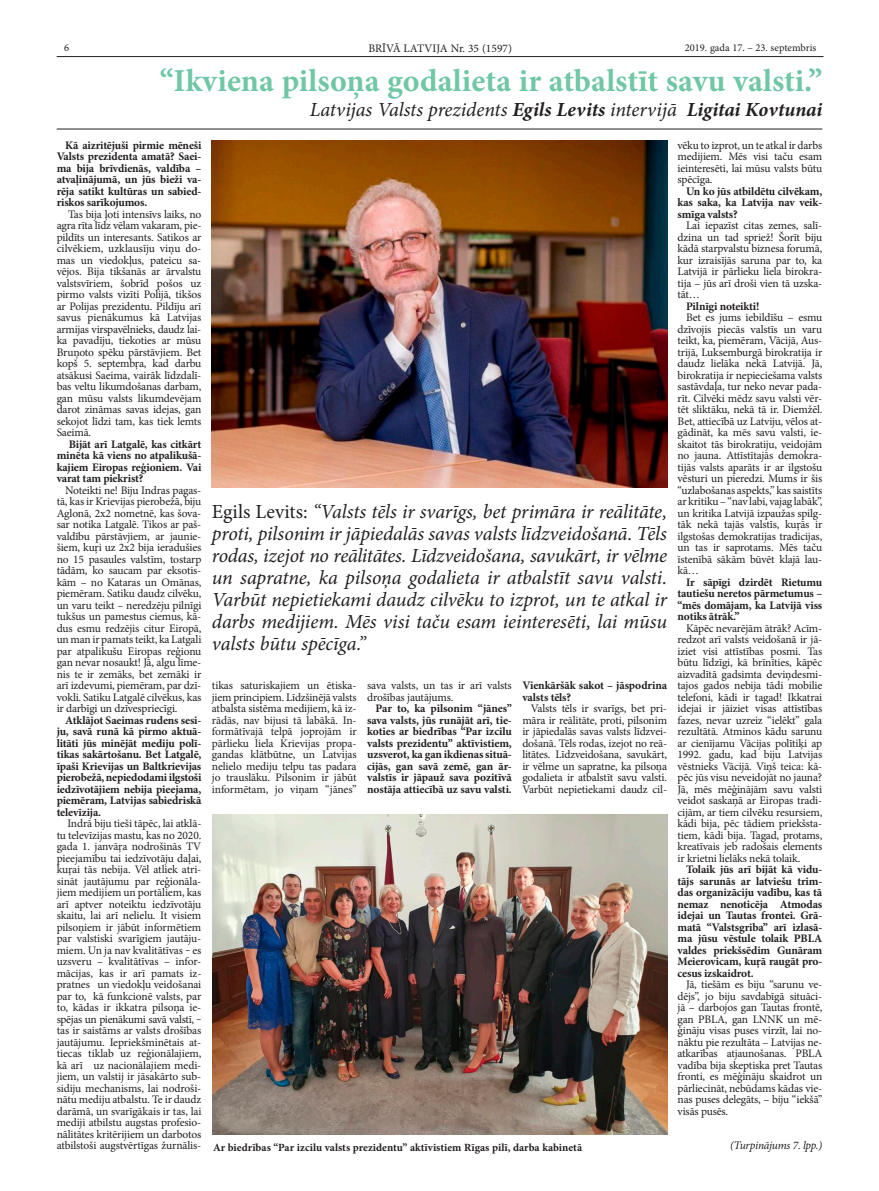
<style>
.page{position:relative;width:879px;height:1191px;background:#fff}
.page>*{position:absolute;margin:0;border:0;box-sizing:border-box;transform-origin:0 0}
.t1{font:700 32px "Minion Pro";color:#70c7a5}
.t2{font:italic 20px/22px "Minion Pro";letter-spacing:-.005em;color:#231f20;text-align:justify}
.t3{font:11.5px/11.5px "Minion Pro";letter-spacing:-.015em;color:#231f20}
.t4{font:700 11.5px/11.5px "Minion Pro";letter-spacing:-.015em;color:#231f20;text-align:justify}
.t5{font:italic 11.5px "Minion Pro";letter-spacing:-.025em;color:#231f20}
.t6{font:700 11px "Minion Pro";color:#231f20}
.t7{font:10.5px "Minion Pro";color:#231f20}
.s1{font-weight:700}
.s2{font-style:normal}
</style>
<div class="page">
<hr style="left:57px;top:56px;width:766px;height:1px;background:#231f20">
<hr style="left:57px;top:129px;width:765px;height:1px;background:#231f20">
<img style="left:212px;top:140px;width:455px;height:348px">
<img style="left:212px;top:814px;width:455px;height:320px">
<p class="t7" style="left:64px;top:41px;width:7px">6</p>
<p class="t3" style="left:368px;top:42px;width:145px">BRĪVĀ LATVIJA Nr. 35 (1597)</p>
<p class="t7" style="left:685px;top:41px;width:133px">2019. gada 17. – 23. septembris</p>
<h1 class="t1" style="left:160px;top:59px;width:664px">“Ikviena pilsoņa godalieta ir atbalstīt savu valsti.”</h1>
<h2 class="t2" style="left:310px;top:99px;width:514px">Latvijas Valsts prezidents <span class="s1">Egils Levits</span> intervijā <span class="s1">Ligitai Kovtunai</span></h2>
<p class="t4" style="left:57px;top:139px;width:146px;text-indent:8px">Kā aizritējuši pirmie mēneši Valsts prezidenta amatā? Saei&shy;ma bija brīvdienās, valdība – atvaļinājumā, un jūs bieži va&shy;rēja satikt kultūras un sabied&shy;riskos sarīkojumos.</p>
<p class="t3" style="left:57px;top:208px;width:146px;text-indent:11px">Tas bija ļoti intensīvs laiks, no agra rīta līdz vēlam vakaram, pie&shy;pildīts un interesants. Satikos ar cilvēkiem, uzklausīju viņu do-- mas un viedokļus, pateicu sa&shy;vējos. Bija tikšanās ar ārvalstu valstsvīriem, šobrīd pošos uz pirmo valsts vizīti Polijā, tikšos ar Polijas prezidentu. Pildīju arī savus pienākumus kā Latvijas armijas virspavēlnieks, daudz lai-- ka pavadīju, tiekoties ar mūsu<br>Bruņoto spēku pārstāvjiem. Bet kopš 5. septembŗa, kad darbu atsākusi Saeima, vairāk līdzdalī&shy;bas veltu likumdošanas darbam, gan mūsu valsts likumdevējam darot zināmas savas idejas, gan sekojot līdzi tam, kas tiek lemts<br>Saeimā.</p>
<p class="t4" style="left:57px;top:438px;width:146px;text-indent:12px">Bijāt arī Latgalē, kas citkārt minēta kā viens no atpalikušā&shy;kajiem Eiropas reģioniem. Vai varat tam piekrist?</p>
<p class="t3" style="left:57px;top:484px;width:146px;text-indent:9px">Noteikti ne! Biju Indras pagas&shy;tā, kas ir Krievijas pierobežā, biju<br>Aglonā, 2x2 nometnē, kas šova&shy;sar notika Latgalē. Tikos ar paš&shy;valdību pārstāvjiem, ar jaunie&shy;šiem, kuŗi uz 2x2 bija ieradušies no 15 pasaules valstīm, tostarp tādām, ko saucam par eksotis&shy;kām – no Kataras un Omānas, piemēram. Satiku daudz cilvēku, un varu teikt – neredzēju pilnīgi tukšus un pamestus ciemus, kā-- dus esmu redzējis citur Eiropā, un man ir pamats teikt, ka Latgali par atpalikušu Eiropas reģionu gan nevar nosaukt! Jā, algu līme&shy;nis te ir zemāks, bet zemāki ir arī izdevumi, piemēram, par dzī&shy;vokli. Satiku Latgalē cilvēkus, kas ir darbīgi un dzīvespriecīgi.</p>
<p class="t4" style="left:57px;top:714px;width:146px;text-indent:8px">Atklājot Saeimas rudens sesi&shy;ju, savā runā kā pirmo aktuā&shy;litāti jūs minējāt mediju polī&shy;tikas sakārtošanu. Bet Latgalē, īpaši Krievijas un Baltkrievijas pierobežā, nepiedodami ilgstoši iedzīvotājiem nebija pieejama, piemēram, Latvijas sabiedriskā televīzija.</p>
<p class="t3" style="left:57px;top:818px;width:146px;text-indent:11px">Indrā biju tieši tāpēc, lai atklā&shy;tu televīzijas mastu, kas no 2020. gada 1. janvāŗa nodrošinās TV pieejamību tai iedzīvotāju daļai, kuŗai tās nebija. Vēl atliek atri&shy;sināt jautājumu par reģionāla&shy;jiem medijiem un portāliem, kas arī aptver noteiktu iedzīvotāju skaitu, lai arī nelielu. It visiem pilsoņiem ir jābūt informētiem par valstiski svarīgiem jautāju&shy;miem. Un ja nav kvalitātīvas ‒ es uzsveru – kvalitātīvas – infor&shy;mācijas, kas ir arī pamats iz-- pratnes un viedokļu veidošanai par to, kā funkcionē valsts, par to, kādas ir ikkatra pilsoņa ie-- spējas un pienākumi savā valstī, ‒ tas ir saistāms ar valsts drošības jautājumu. Iepriekšminētais at-- tiecas tiklab uz reģionālajiem, kā arī uz nacionālajiem medi&shy;jiem, un valstij ir jāsakārto sub&shy;sidiju mechanisms, lai nodroši&shy;nātu mediju atbalstu. Te ir daudz darāmā, un svarīgākais ir tas, lai mediji atbilstu augstas profesio&shy;nālitātes kritērijiem un darbotos atbilstoši augstvērtīgas žurnālis-</p>
<p class="t2" style="left:212px;top:500px;width:457px"><span class="s2">Egils Levits:</span> “Valsts tēls ir svarīgs, bet primāra ir reālitāte, proti, pilsonim ir jāpiedalās savas valsts līdzveidošanā. Tēls rodas, izejot no reālitātes. Līdzveidošana, savukārt, ir vēlme un sapratne, ka pilsoņa godalieta ir atbalstīt savu valsti.<br>Varbūt nepietiekami daudz cilvēku to izprot, un te atkal ir darbs medijiem. Mēs visi taču esam ieinteresēti, lai mūsu valsts būtu spēcīga.”</p>
<p class="t3" style="left:212px;top:680px;width:146px">tikas saturiskajiem un ētiska&shy;jiem principiem. Līdzšinējā valsts atbalsta sistēma medijiem, kā iz-- rādās, nav bijusi tā labākā. In-- formātīvajā telpā joprojām ir pārlieku liela Krievijas propa&shy;gandas klātbūtne, un Latvijas nelielo mediju telpu tas padara jo trauslāku. Pilsonim ir jābūt informētam, jo viņam “jānes”</p>
<p class="t3" style="left:367px;top:680px;width:146px">sava valsts, un tas ir arī valsts drošības jautājums.</p>
<p class="t4" style="left:367px;top:702px;width:146px;text-indent:8px">Par to, ka pilsonim “jānes” sava valsts, jūs runājāt arī, tie&shy;koties ar biedrības “Par izcilu valsts prezidentu” aktīvistiem, uzsverot, ka gan ikdienas situā&shy;cijās, gan savā zemē, gan ār&shy;valstīs ir jāpauž sava pozitīvā nostāja attiecībā uz savu valsti.</p>
<p class="t4" style="left:522px;top:679px;width:146px">Vienkāršāk sakot – jāspodrina valsts tēls?</p>
<p class="t3" style="left:522px;top:703px;width:146px;text-align:justify;text-indent:8px">Valsts tēls ir svarīgs, bet pri&shy;māra ir reālitāte, proti, pilsonim ir jāpiedalās savas valsts līdzvei&shy;došanā. Tēls rodas, izejot no reā&shy;litātes. Līdzveidošana, savukārt, ir vēlme un sapratne, ka pilsoņa godalieta ir atbalstīt savu valsti.<br>Varbūt nepietiekami daudz cil-</p>
<p class="t3" style="left:677px;top:139px;width:146px;text-align:justify">vēku to izprot, un te atkal ir darbs medijiem. Mēs visi taču esam ieinteresēti, lai mūsu valsts būtu spēcīga.</p>
<p class="t4" style="left:677px;top:185px;width:146px;text-indent:8px">Un ko jūs atbildētu cilvēkam, kas saka, ka Latvija nav veik&shy;smīga valsts?</p>
<p class="t3" style="left:677px;top:220px;width:146px;text-align:justify;text-indent:8px">Lai iepazīst citas zemes, salī&shy;dzina un tad spriež! Šorīt biju kādā starpvalstu biznesa forumā, kur izraisījās saruna par to, ka Latvijā ir pārlieku liela birokra&shy;tija – jūs arī droši vien tā uzska&shy;tāt…</p>
<p class="t4" style="left:686px;top:300px;width:75px">Pilnīgi noteikti!</p>
<p class="t3" style="left:677px;top:312px;width:146px;text-indent:8px">Bet es jums iebildīšu – esmu dzīvojis piecās valstīs un varu teikt, ka, piemēram, Vācijā, Aus&shy;trijā, Luksemburgā birokratija ir daudz lielāka nekā Latvijā. Jā, birokratija ir nepieciešama valsts sastāvdaļa, tur neko nevar pada&shy;rīt. Cilvēki mēdz savu valsti vēr&shy;tēt sliktāku, nekā tā ir. Diemžēl.<br>Bet, attiecībā uz Latviju, vēlos at-- gādināt, ka mēs savu valsti, ie-- skaitot tās birokratiju, veidojām no jauna. Attīstītajās demokra&shy;tijās valsts aparāts ir ar ilgstošu vēsturi un pieredzi. Mums ir šis “uzlabošanas aspekts,” kas saistīts ar kritiku – “nav labi, vajag labāk”, un kritika Latvijā izpaužas spilg&shy;tāk nekā tajās valstīs, kuŗās ir ilgstošas demokratijas tradicijas, un tas ir saprotams. Mēs taču īstenībā sākām būvēt klajā lau&shy;kā…</p>
<p class="t4" style="left:677px;top:576px;width:146px;text-indent:8px">Ir sāpīgi dzirdēt Rietumu tautiešu neretos pārmetumus – “mēs domājam, ka Latvijā viss notiks ātrāk.”</p>
<p class="t3" style="left:677px;top:622px;width:146px;text-indent:8px">Kāpēc nevarējām ātrāk? Acīm&shy;redzot arī valsts veidošanā ir jā-- iziet visi attīstības posmi. Tas būtu līdzīgi, kā brīnīties, kāpēc aizvadītā gadsimta deviņdesmi&shy;tajos gados nebija tādi mobilie telefoni, kādi ir tagad! Ikkatrai idejai ir jāiziet visas attīstības fazes, nevar uzreiz “ielēkt” gala rezultātā. Atminos kādu sarunu ar cienījamu Vācijas polītiķi ap<br>1992. gadu, kad biju Latvijas vēstnieks Vācijā. Viņš teica: kā-- pēc jūs visu neveidojāt no jauna?<br>Jā, mēs mēģinājām savu valsti veidot saskaņā ar Eiropas tradi&shy;cijām, ar tiem cilvēku resursiem, kādi bija, pēc tādiem priekšsta&shy;tiem, kādi bija. Tagad, protams, kreatīvais jeb radošais elements ir krietni lielāks nekā tolaik.</p>
<p class="t4" style="left:677px;top:863px;width:146px;text-align:left;text-indent:8px">Tolaik jūs arī bijāt kā vidu-- tājs sarunās ar latviešu trim-- das organizāciju vadību, kas tā nemaz nenoticēja Atmodas idejai un Tautas frontei. Grā&shy;matā “Valstsgriba” arī izlasā-- ma jūsu vēstule tolaik PBLA valdes priekšsēdim Gunāram<br>Meierovicam, kuŗā raugāt pro&shy;cesus izskaidrot.</p>
<p class="t3" style="left:677px;top:979px;width:146px;text-indent:8px">Jā, tiešām es biju “sarunu ve-- dējs”, jo biju savdabīgā situāci&shy;jā – darbojos gan Tautas frontē, gan PBLA, gan LNNK un mē-- ģināju visas puses virzīt, lai no-- nāktu pie rezultāta – Latvijas ne-- atkarības atjaunošanas. PBLA vadība bija skeptiska pret Tautas fronti, es mēģināju skaidrot un pārliecināt, nebūdams kādas vie&shy;nas puses delegāts, – biju “iekšā” visās pusēs.</p>
<p class="t6" style="left:213px;top:1140px;width:370px">Ar biedrības “Par izcilu valsts prezidentu” aktīvistiem Rīgas pilī, darba kabinetā</p>
<p class="t5" style="left:730px;top:1138px;width:93px">(Turpinājums 7. lpp.)</p>
</div>
